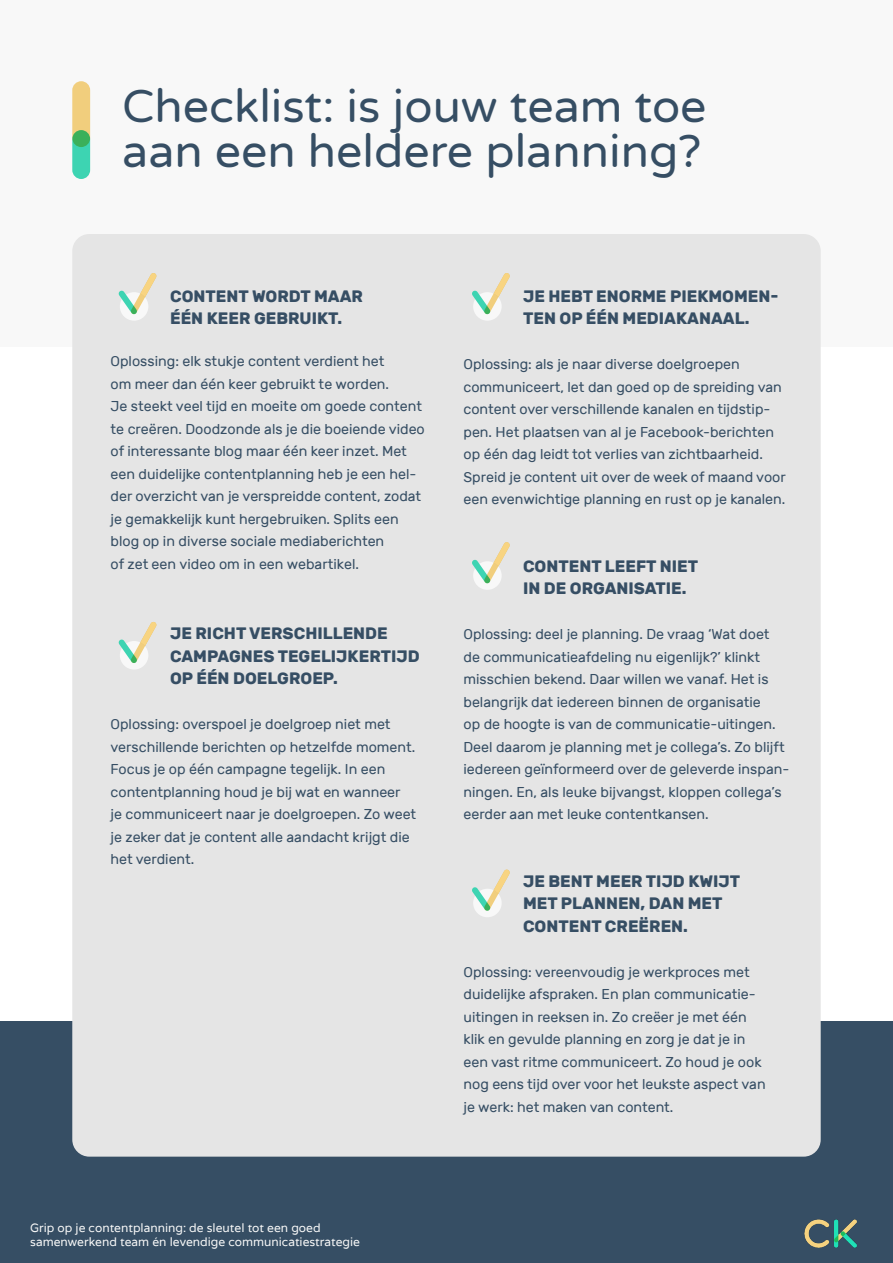
<style>
.page{position:relative;width:893px;height:1263px;background:#fff}
.page>*{position:absolute;margin:0;border:0;box-sizing:border-box;transform-origin:0 0}
.t1{font:46.5px/45px "Varela Round";color:#364e64}
.t2{font:700 16.5px/22.5px "Rubik";color:#364e64}
.t3{font:14.25px/22.5px "Rubik";color:#364e64}
.t4{font:12px/13.5px "Varela";color:#f8f8f8}
</style>
<div class="page">
<div style="left:0;top:1022px;width:893px;height:241px;background:#364e64"></div>
<div style="left:0;top:0;width:893px;height:347px;background:#f8f8f8"></div>
<img style="left:804px;top:1219px;width:53px;height:29px">
<div style="left:72px;top:234px;width:749px;height:923px;background:#e5e5e5;border-radius:17px"></div>
<div style="left:72px;top:130px;width:18px;height:49px;background:#3dd4b2;border-radius:9px"></div>
<svg style="left:72px;top:81px;width:18px;height:66px"></svg>
<div style="left:120px;top:292px;width:28px;height:29px;background:#f8f8f8;border-radius:50%"></div>
<svg style="left:118px;top:273px;width:39px;height:42px"></svg>
<div style="left:120px;top:641px;width:28px;height:28px;background:#f8f8f8;border-radius:50%"></div>
<svg style="left:118px;top:622px;width:39px;height:41px"></svg>
<div style="left:473px;top:292px;width:29px;height:29px;background:#f8f8f8;border-radius:50%"></div>
<svg style="left:472px;top:273px;width:38px;height:42px"></svg>
<div style="left:473px;top:561px;width:29px;height:29px;background:#f8f8f8;border-radius:50%"></div>
<svg style="left:472px;top:542px;width:38px;height:42px"></svg>
<div style="left:473px;top:889px;width:29px;height:28px;background:#f8f8f8;border-radius:50%"></div>
<svg style="left:472px;top:869px;width:38px;height:42px"></svg>
<h1 class="t1" style="left:122px;top:82px;width:586px">Checklist: is jouw team toe aan een heldere planning?</h1>
<p class="t2" style="left:170px;top:285px;width:194px">CONTENT WORDT MAAR<br>ÉÉN KEER GEBRUIKT.</p>
<p class="t3" style="left:111px;top:350px;width:316px">Oplossing: elk stukje content verdient het<br>om meer dan één keer gebruikt te worden.<br>Je steekt veel tijd en moeite om goede content te creëren. Doodzonde als je die boeiende video of interessante blog maar één keer inzet. Met een duidelijke contentplanning heb je een hel&shy;der overzicht van je verspreidde content, zodat je gemakkelijk kunt hergebruiken. Splits een blog op in diverse sociale mediaberichten<br>of zet een video om in een webartikel.</p>
<p class="t2" style="left:170px;top:622px;width:251px">JE RICHT VERSCHILLENDE<br>CAMPAGNES TEGELIJKERTIJD<br>OP ÉÉN DOELGROEP.</p>
<p class="t3" style="left:111px;top:713px;width:307px">Oplossing: overspoel je doelgroep niet met verschillende berichten op hetzelfde moment.<br>Focus je op één campagne tegelijk. In een contentplanning houd je bij wat en wanneer<br>je communiceert naar je doelgroepen. Zo weet je zeker dat je content alle aandacht krijgt die het verdient.</p>
<p class="t2" style="left:523px;top:285px;width:257px">JE HEBT ENORME PIEKMOMEN-<br>TEN OP ÉÉN MEDIAKANAAL.</p>
<p class="t3" style="left:463px;top:353px;width:324px">Oplossing: als je naar diverse doelgroepen communiceert, let dan goed op de spreiding van content over verschillende kanalen en tijdstip&shy;pen. Het plaatsen van al je Facebook-berichten op één dag leidt tot verlies van zichtbaarheid.<br>Spreid je content uit over de week of maand voor een evenwichtige planning en rust op je kanalen.</p>
<p class="t2" style="left:523px;top:555px;width:177px">CONTENT LEEFT NIET<br>IN DE ORGANISATIE.</p>
<p class="t3" style="left:463px;top:623px;width:327px">Oplossing: deel je planning. De vraag ‘Wat doet de communicatieafdeling nu eigenlijk?’ klinkt misschien bekend. Daar willen we vanaf. Het is belangrijk dat iedereen binnen de organisatie<br>op de hoogte is van de communicatie-uitingen.<br>Deel daarom je planning met je collega’s. Zo blijft iedereen geïnformeerd over de geleverde inspan&shy;ningen. En, als leuke bijvangst, kloppen collega’s eerder aan met leuke contentkansen.</p>
<p class="t2" style="left:523px;top:870px;width:219px">JE BENT MEER TIJD KWIJT<br>MET PLANNEN, DAN MET<br>CONTENT CREËREN.</p>
<p class="t3" style="left:463px;top:961px;width:304px">Oplossing: vereenvoudig je werkproces met duidelijke afspraken. En plan communicatie&shy;uitingen in reeksen in. Zo creëer je met één klik en gevulde planning en zorg je dat je in een vast ritme communiceert. Zo houd je ook nog eens tijd over voor het leukste aspect van je werk: het maken van content.</p>
<p class="t4" style="left:30px;top:1221px;width:331px">Grip op je contentplanning: de sleutel tot een goed samenwerkend team én levendige communicatiestrategie</p>
</div>
